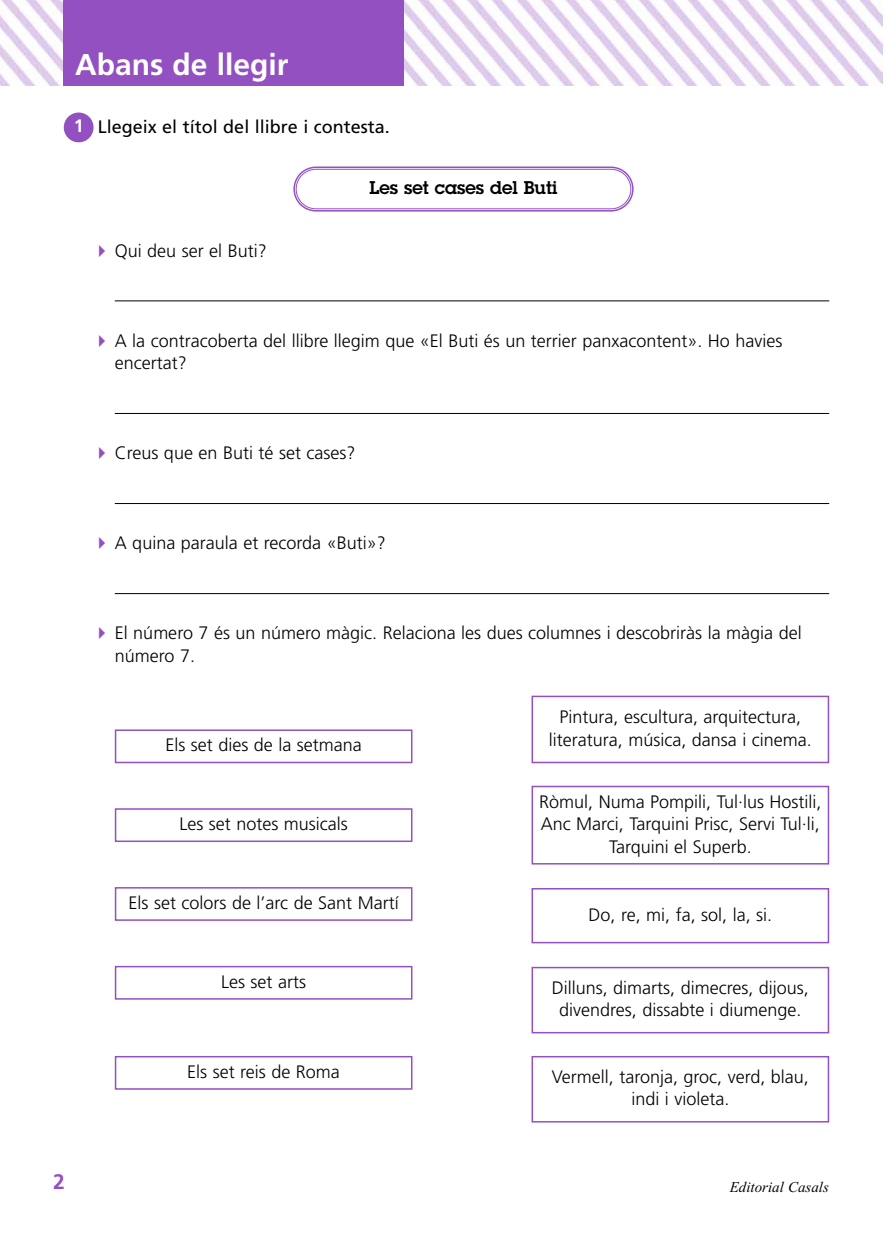
<style>
.page{position:relative;width:893px;height:1234px;background:#fff}
.page>*{position:absolute;margin:0;border:0;box-sizing:border-box;transform-origin:0 0}
.t1{font:700 30px "Frutiger";color:#fff}
.t2{font:700 21px "Frutiger";color:#9350c0}
.t3{font:300 18px/22.5px "Frutiger";color:#000;text-align:center}
.t4{font:18px "Frutiger";color:#000}
.t5{font:600 18px "Lubalin Graph LT";color:#000}
.t6{font:700 18px "Frutiger";color:#fff}
.t7{font:italic 15px "Times New Roman";color:#000}
</style>
<div class="page">
<img style="left:0;top:0;width:883px;height:85px">
<div style="left:64px;top:0;width:340px;height:85px;background:#9350c0"></div>
<div style="left:64px;top:112px;width:30px;height:30px;background:#9350c0;border-radius:50%"></div>
<hr style="left:115px;top:300px;width:714px;height:1px;background:#000">
<div style="left:115px;top:729px;width:297px;height:34px;border:2px solid #9350c0"></div>
<div style="left:531px;top:695px;width:298px;height:68px;border:2px solid #9350c0"></div>
<svg style="left:293px;top:166px;width:341px;height:46px"></svg>
<hr style="left:115px;top:413px;width:714px;height:1px;background:#000">
<hr style="left:115px;top:503px;width:714px;height:1px;background:#000">
<hr style="left:115px;top:593px;width:714px;height:1px;background:#000">
<div style="left:115px;top:808px;width:297px;height:33px;border:2px solid #9350c0"></div>
<div style="left:115px;top:886px;width:297px;height:34px;border:2px solid #9350c0"></div>
<div style="left:115px;top:965px;width:297px;height:34px;border:2px solid #9350c0"></div>
<div style="left:115px;top:1055px;width:297px;height:34px;border:2px solid #9350c0"></div>
<div style="left:531px;top:785px;width:298px;height:79px;border:2px solid #9350c0"></div>
<div style="left:531px;top:1055px;width:298px;height:67px;border:2px solid #9350c0"></div>
<div style="left:531px;top:966px;width:298px;height:67px;border:2px solid #9350c0"></div>
<div style="left:531px;top:887px;width:298px;height:56px;border:2px solid #9350c0"></div>
<h1 class="t1" style="left:75px;top:52px;width:215px">Abans de llegir</h1>
<p class="t4" style="left:98px;top:119px;width:294px">Llegeix el títol del llibre i contesta.</p>
<p class="t6" style="left:74px;top:119px;width:12px">1</p>
<p class="t3" style="left:115px;top:240px;width:153px">Qui deu ser el Buti?</p>
<p class="t5" style="left:369px;top:181px;width:190px">Les set cases del Buti</p>
<p class="t3" style="left:115px;top:330px;width:669px;text-align:left">A la contracoberta del llibre llegim que «El Buti és un terrier panxacontent». Ho havies encertat?</p>
<p class="t3" style="left:115px;top:443px;width:242px">Creus que en Buti té set cases?</p>
<p class="t3" style="left:115px;top:533px;width:272px">A quina paraula et recorda «Buti»?</p>
<p class="t3" style="left:115px;top:623px;width:688px;text-align:left">El número 7 és un número màgic. Relaciona les dues columnes i descobriràs la màgia del número 7.</p>
<p class="t3" style="left:165px;top:735px;width:198px">Els set dies de la setmana</p>
<p class="t3" style="left:179px;top:813px;width:170px">Les set notes musicals</p>
<p class="t3" style="left:129px;top:892px;width:272px">Els set colors de l’arc de Sant Martí</p>
<p class="t3" style="left:221px;top:971px;width:86px">Les set arts</p>
<p class="t3" style="left:187px;top:1061px;width:154px">Els set reis de Roma</p>
<p class="t3" style="left:549px;top:706px;width:264px">Pintura, escultura, arquitectura, literatura, música, dansa i cinema.</p>
<p class="t3" style="left:539px;top:791px;width:284px">Ròmul, Numa Pompili, Tul·lus Hostili,<br>Anc Marci, Tarquini Prisc, Servi Tul·li,<br>Tarquini el Superb.</p>
<p class="t3" style="left:588px;top:904px;width:185px">Do, re, mi, fa, sol, la, si.</p>
<p class="t3" style="left:552px;top:977px;width:259px">Dilluns, dimarts, dimecres, dijous, divendres, dissabte i diumenge.</p>
<p class="t3" style="left:552px;top:1066px;width:258px">Vermell, taronja, groc, verd, blau, indi i violeta.</p>
<p class="t2" style="left:53px;top:1173px;width:13px">2</p>
<p class="t7" style="left:730px;top:1177px;width:101px">Editorial Casals</p>
</div>
